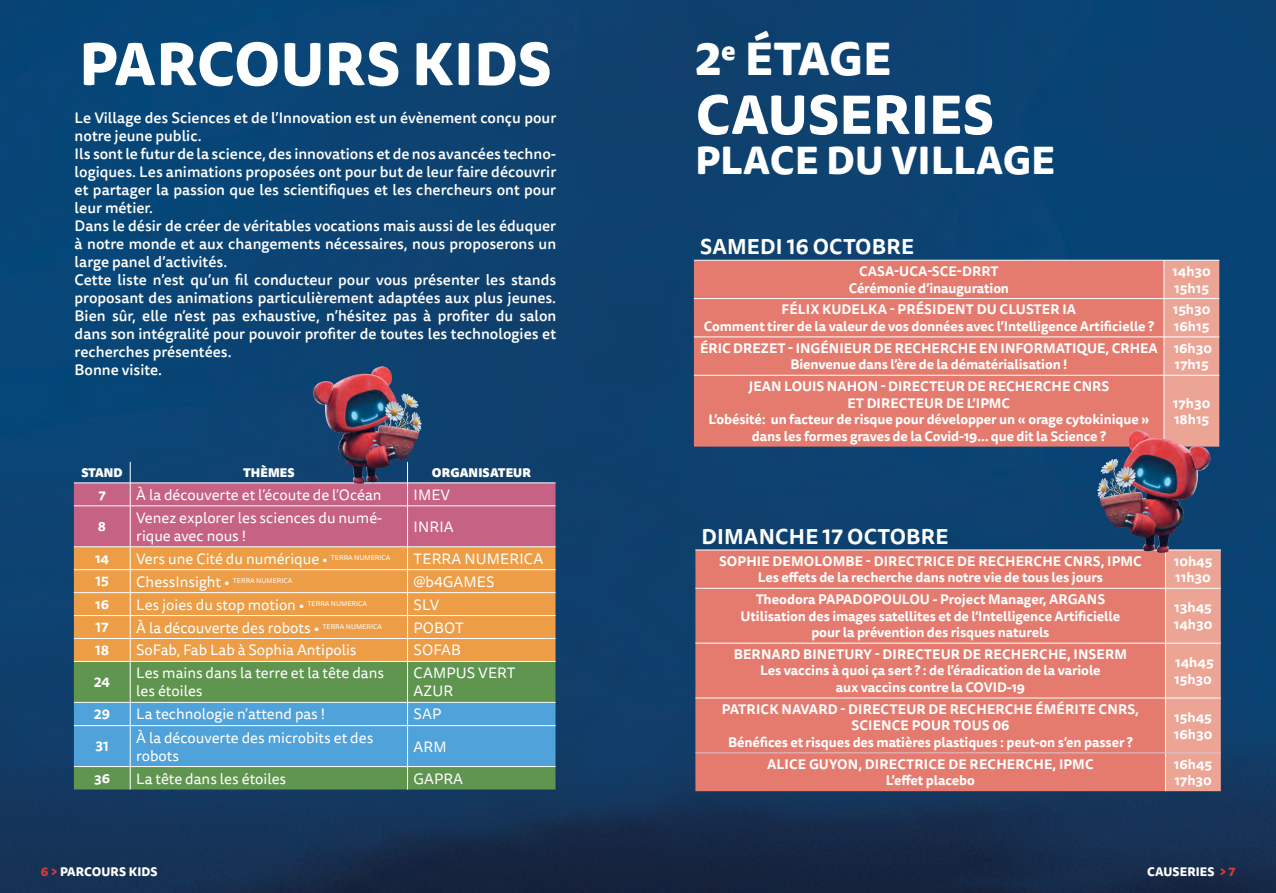
<style>
.page{position:relative;width:1276px;height:893px;background:#fff}
.page>*{position:absolute;margin:0;border:0;box-sizing:border-box;transform-origin:0 0}
.t1{font:800 58.2px "Tisa Sans Pro";letter-spacing:.005em;color:#fff}
.t2{font:800 53.1px "Tisa Sans Pro";letter-spacing:.01em;color:#fff}
.t3{font:800 45px "Tisa Sans Pro";letter-spacing:-.005em;color:#fff}
.t4{font:800 37.95px "Tisa Sans Pro";letter-spacing:.01em;color:#fff}
.t5{font:700 21px "Tisa Sans Pro";letter-spacing:.01em;color:#fff}
.t6{font:500 15px/18px "Tisa Sans Pro";color:#fff}
.t7{font:15px/18px "Tisa Sans Pro";color:#fff}
.t8{font:700 13.5px/16.5px "Tisa Sans Pro";letter-spacing:-.01em;color:#fff}
.t9{font:700 13.5px/16.5px "Tisa Sans Pro";letter-spacing:.01em;color:#fff;text-align:center}
.t10{font:800 12px "Tisa Sans Pro";letter-spacing:.01em;color:#fff}
.t11{font:900 12px "Tisa Sans Pro";letter-spacing:.01em;color:#fff}
.s1{color:#d8383c}
</style>
<div class="page">
<img style="left:0;top:0;width:1276px;height:893px">
<div style="left:74px;top:662px;width:481px;height:40px;background:#609550"></div>
<svg style="left:74px;top:462px;width:481px;height:199px;background:#cb8564"></svg>
<hr style="left:74px;top:661px;width:56px;height:1px;background:#fff">
<hr style="left:130px;top:661px;width:277px;height:1px;background:#fff">
<hr style="left:130px;top:662px;width:1px;height:40px;background:#fff">
<hr style="left:407px;top:661px;width:148px;height:1px;background:#fff">
<hr style="left:407px;top:662px;width:1px;height:40px;background:#fff">
<svg style="left:74px;top:702px;width:481px;height:87px;background:#5aa2b8"></svg>
<div style="left:694px;top:261px;width:469px;height:186px;background:#e47b6e"></div>
<div style="left:1164px;top:261px;width:55px;height:186px;background:#eca495"></div>
<hr style="left:694px;top:260px;width:470px;height:1px;background:#fff">
<hr style="left:1164px;top:260px;width:55px;height:1px;background:#fff">
<hr style="left:1163px;top:260px;width:1px;height:38px;background:#fff">
<hr style="left:694px;top:298px;width:470px;height:1px;background:#fff">
<hr style="left:1164px;top:298px;width:55px;height:1px;background:#fff">
<hr style="left:1163px;top:299px;width:1px;height:38px;background:#fff">
<hr style="left:694px;top:337px;width:470px;height:1px;background:#fff">
<hr style="left:1164px;top:337px;width:55px;height:1px;background:#fff">
<hr style="left:1163px;top:337px;width:1px;height:38px;background:#fff">
<hr style="left:694px;top:375px;width:470px;height:1px;background:#fff">
<hr style="left:1164px;top:375px;width:55px;height:1px;background:#fff">
<hr style="left:1163px;top:375px;width:1px;height:72px;background:#fff">
<div style="left:695px;top:551px;width:470px;height:240px;background:#e47b6e"></div>
<div style="left:1166px;top:551px;width:54px;height:240px;background:#eca495"></div>
<hr style="left:695px;top:550px;width:470px;height:1px;background:#fff">
<hr style="left:1165px;top:550px;width:55px;height:1px;background:#fff">
<hr style="left:1165px;top:550px;width:1px;height:38px;background:#fff">
<hr style="left:695px;top:588px;width:470px;height:1px;background:#fff">
<hr style="left:1165px;top:588px;width:55px;height:1px;background:#fff">
<hr style="left:1165px;top:588px;width:1px;height:55px;background:#fff">
<hr style="left:695px;top:643px;width:470px;height:1px;background:#fff">
<hr style="left:1165px;top:643px;width:55px;height:1px;background:#fff">
<hr style="left:1165px;top:643px;width:1px;height:55px;background:#fff">
<hr style="left:695px;top:698px;width:470px;height:1px;background:#fff">
<hr style="left:1165px;top:698px;width:55px;height:1px;background:#fff">
<hr style="left:1165px;top:698px;width:1px;height:54px;background:#fff">
<hr style="left:1165px;top:753px;width:1px;height:38px;background:#fff">
<hr style="left:695px;top:752px;width:470px;height:1px;background:#ddc5cd">
<hr style="left:1165px;top:752px;width:55px;height:1px;background:#ddc5cd">
<img style="left:1101px;top:430px;width:36px;height:47px">
<img style="left:313px;top:366px;width:68px;height:31px">
<h1 class="t1" style="left:79px;top:20px;width:473px">PARCOURS KIDS</h1>
<p class="t6" style="left:75px;top:109px;width:483px">Le Village des Sciences et de l’Innovation est un évènement conçu pour notre jeune public.<br>Ils sont le futur de la science, des innovations et de nos avancées techno&shy;logiques. Les animations proposées ont pour but de leur faire découvrir et partager la passion que les scientifiques et les chercheurs ont pour leur métier.<br>Dans le désir de créer de véritables vocations mais aussi de les éduquer à notre monde et aux changements nécessaires, nous proposerons un large panel d’activités.<br>Cette liste n’est qu’un fil conducteur pour vous présenter les stands proposant des animations particulièrement adaptées aux plus jeunes.<br>Bien sûr, elle n’est pas exhaustive, n’hésitez pas à profiter du salon dans son intégralité pour pouvoir profiter de toutes les technologies et recherches présentées.<br>Bonne visite.</p>
<p class="t11" style="left:81px;top:463px;width:43px">STAND</p>
<p class="t11" style="left:243px;top:463px;width:53px">THÈMES</p>
<p class="t11" style="left:432px;top:463px;width:101px">ORGANISATEUR</p>
<p class="t8" style="left:98px;top:486px;width:9px">7</p>
<p class="t7" style="left:136px;top:486px;width:247px">À la découverte et l’écoute de l’Océan</p>
<p class="t7" style="left:414px;top:486px;width:38px">IMEV</p>
<p class="t8" style="left:98px;top:518px;width:10px">8</p>
<p class="t7" style="left:136px;top:509px;width:248px">Venez explorer les sciences du numé&shy;rique avec nous !</p>
<p class="t7" style="left:414px;top:518px;width:42px">INRIA</p>
<p class="t8" style="left:95px;top:550px;width:16px">14</p>
<p class="t7" style="left:136px;top:550px;width:256px">Vers une Cité du numérique • <sup>TERRA</sup> <sup>NUMERICA</sup></p>
<p class="t7" style="left:413px;top:550px;width:131px">TERRA NUMERICA</p>
<p class="t8" style="left:95px;top:573px;width:15px">15</p>
<p class="t7" style="left:136px;top:573px;width:158px">ChessInsight • <sup>TERRA</sup> <sup>NUMERICA</sup></p>
<p class="t7" style="left:413px;top:573px;width:82px">@b4GAMES</p>
<p class="t8" style="left:95px;top:596px;width:15px">16</p>
<p class="t7" style="left:136px;top:596px;width:232px">Les joies du stop motion • <sup>TERRA</sup> <sup>NUMERICA</sup></p>
<p class="t7" style="left:413px;top:596px;width:27px">SLV</p>
<p class="t8" style="left:96px;top:619px;width:15px">17</p>
<p class="t7" style="left:136px;top:619px;width:247px">À la découverte des robots • <sup>TERRA</sup> <sup>NUMERICA</sup></p>
<p class="t7" style="left:413px;top:619px;width:52px">POBOT</p>
<p class="t8" style="left:95px;top:642px;width:16px">18</p>
<p class="t7" style="left:136px;top:642px;width:222px">SoFab, Fab Lab à Sophia Antipolis</p>
<p class="t7" style="left:414px;top:642px;width:49px">SOFAB</p>
<p class="t8" style="left:94px;top:674px;width:17px">24</p>
<p class="t7" style="left:136px;top:665px;width:249px">Les mains dans la terre et la tête dans les étoiles</p>
<p class="t7" style="left:414px;top:665px;width:103px">CAMPUS VERT<br>AZUR</p>
<p class="t8" style="left:94px;top:706px;width:17px">29</p>
<p class="t7" style="left:136px;top:706px;width:190px">La technologie n’attend pas !</p>
<p class="t7" style="left:414px;top:706px;width:29px">SAP</p>
<p class="t8" style="left:95px;top:738px;width:15px">31</p>
<p class="t7" style="left:136px;top:729px;width:239px">À la découverte des microbits et des robots</p>
<p class="t7" style="left:414px;top:738px;width:35px">ARM</p>
<p class="t8" style="left:94px;top:770px;width:17px">36</p>
<p class="t7" style="left:136px;top:770px;width:152px">La tête dans les étoiles</p>
<p class="t7" style="left:414px;top:770px;width:51px">GAPRA</p>
<h3 class="t3" style="left:695px;top:25px;width:197px">2<sup>e</sup> ÉTAGE</h3>
<h2 class="t2" style="left:695px;top:75px;width:300px">CAUSERIES</h2>
<h3 class="t4" style="left:695px;top:132px;width:361px">PLACE DU VILLAGE</h3>
<h3 class="t5" style="left:700px;top:231px;width:215px">SAMEDI 16 OCTOBRE</h3>
<p class="t8" style="left:849px;top:263px;width:162px;text-align:center">CASA-UCA-SCE-DRRT<br>Cérémonie d’inauguration</p>
<p class="t8" style="left:1172px;top:263px;width:40px">14h30<br>15h15</p>
<p class="t8" style="left:704px;top:301px;width:452px;text-align:center">FÉLIX KUDELKA - PRÉSIDENT DU CLUSTER IA<br>Comment tirer de la valeur de vos données avec l’Intelligence Artificielle ?</p>
<p class="t8" style="left:1172px;top:301px;width:39px">15h30<br>16h15</p>
<p class="t8" style="left:700px;top:340px;width:459px;text-align:center">ÉRIC DREZET - INGÉNIEUR DE RECHERCHE EN INFORMATIQUE, CRHEA<br>Bienvenue dans l’ère de la dématérialisation !</p>
<p class="t8" style="left:1173px;top:340px;width:40px">16h30<br>17h15</p>
<p class="t8" style="left:708px;top:378px;width:443px;text-align:center">JEAN LOUIS NAHON - DIRECTEUR DE RECHERCHE CNRS<br>ET DIRECTEUR DE L’IPMC<br>L’obésité: un facteur de risque pour développer un « orage cytokinique » dans les formes graves de la Covid-19… que dit la Science ?</p>
<p class="t8" style="left:1173px;top:395px;width:39px">17h30<br>18h15</p>
<h3 class="t5" style="left:701px;top:521px;width:248px">DIMANCHE 17 OCTOBRE</h3>
<p class="t8" style="left:719px;top:553px;width:424px;text-align:center">SOPHIE DEMOLOMBE - DIRECTRICE DE RECHERCHE CNRS, IPMC<br>Les effets de la recherche dans notre vie de tous les jours</p>
<p class="t8" style="left:1173px;top:553px;width:40px">10h45<br>11h30</p>
<p class="t8" style="left:740px;top:591px;width:381px;text-align:center">Theodora PAPADOPOULOU - Project Manager, ARGANS<br>Utilisation des images satellites et de l’Intelligence Artificielle pour la prévention des risques naturels</p>
<p class="t8" style="left:1173px;top:599px;width:40px">13h45<br>14h30</p>
<p class="t8" style="left:734px;top:646px;width:395px;text-align:center">BERNARD BINETURY - DIRECTEUR DE RECHERCHE, INSERM<br>Les vaccins à quoi ça sert ? : de l’éradication de la variole<br>aux vaccins contre la COVID-19</p>
<p class="t8" style="left:1174px;top:654px;width:41px">14h45<br>15h30</p>
<p class="t8" style="left:722px;top:701px;width:418px;text-align:center">PATRICK NAVARD - DIRECTEUR DE RECHERCHE ÉMÉRITE CNRS,<br>SCIENCE POUR TOUS 06<br>Bénéfices et risques des matières plastiques : peut-on s’en passer ?</p>
<p class="t8" style="left:1174px;top:709px;width:40px">15h45<br>16h30</p>
<p class="t9" style="left:767px;top:756px;width:328px">ALICE GUYON, DIRECTRICE DE RECHERCHE, IPMC<br>L’effet placebo</p>
<p class="t8" style="left:1174px;top:756px;width:40px">16h45<br>17h30</p>
<p class="t10" style="left:41px;top:863px;width:118px"><span class="s1">6 &gt;</span> PARCOURS KIDS</p>
<p class="t10" style="left:1147px;top:863px;width:90px">CAUSERIES <span class="s1">&gt; 7</span></p>
</div>
